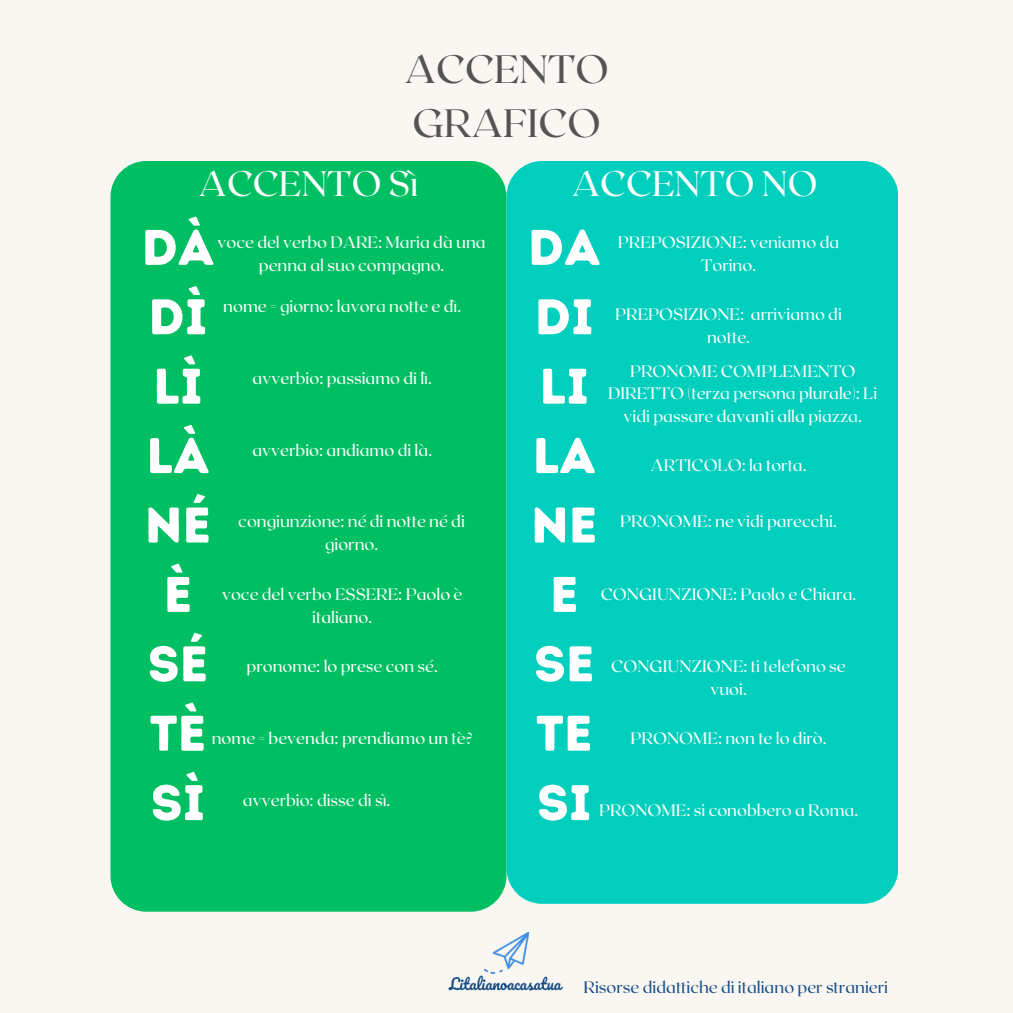
<style>
.page{position:relative;width:1013px;height:1013px;background:#fff}
.page>*{position:absolute;margin:0;border:0;box-sizing:border-box;transform-origin:0 0}
.t1{font:50px "Intro Rust Base";color:#fff}
.t2{font:39.5px/54.9px "Roxborough CF";color:#545454}
.t3{font:35.38px "Roxborough CF";color:#fff}
.t4{font:16.5px/22.6px "Roxborough CF";color:#fff;text-align:center}
.t5{font:16.5px "Roxborough CF";color:#164e87}
</style>
<div class="page">
<div style="left:0;top:0;width:1012px;height:1012px;background:#faf6f2"></div>
<div style="left:506px;top:161px;width:392px;height:742px;background:#00cfbd;border-radius:35px"></div>
<div style="left:110px;top:161px;width:396px;height:750px;background:#00bf63;border-radius:36px"></div>
<img style="left:444px;top:902px;width:124px;height:89px">
<p class="t2" style="left:404px;top:39px;width:206px">ACCENTO<br>GRAFICO</p>
<p class="t3" style="left:199px;top:161px;width:221px">ACCENTO Sì</p>
<p class="t1" style="left:142px;top:217px;width:74px">DÀ</p>
<p class="t1" style="left:148px;top:287px;width:61px">DÌ</p>
<p class="t1" style="left:153px;top:356px;width:51px">LÌ</p>
<p class="t1" style="left:146px;top:425px;width:65px">LÀ</p>
<p class="t1" style="left:145px;top:495px;width:68px">NÉ</p>
<p class="t1" style="left:164px;top:564px;width:30px">È</p>
<p class="t1" style="left:148px;top:633px;width:62px">SÉ</p>
<p class="t1" style="left:150px;top:703px;width:58px">TÈ</p>
<p class="t1" style="left:151px;top:772px;width:56px">SÌ</p>
<p class="t3" style="left:572px;top:161px;width:247px">ACCENTO NO</p>
<p class="t1" style="left:528px;top:217px;width:74px">DA</p>
<p class="t1" style="left:534px;top:287px;width:61px">DI</p>
<p class="t1" style="left:539px;top:356px;width:51px">LI</p>
<p class="t1" style="left:532px;top:425px;width:65px">LA</p>
<p class="t1" style="left:531px;top:495px;width:68px">NE</p>
<p class="t1" style="left:550px;top:564px;width:30px">E</p>
<p class="t1" style="left:534px;top:633px;width:62px">SE</p>
<p class="t1" style="left:536px;top:703px;width:58px">TE</p>
<p class="t1" style="left:537px;top:772px;width:56px">SI</p>
<p class="t4" style="left:217px;top:230px;width:270px">voce del verbo DARE: Maria dà una penna al suo compagno.</p>
<p class="t4" style="left:618px;top:230px;width:223px">PREPOSIZIONE: veniamo da<br>Torino.</p>
<p class="t4" style="left:223px;top:294px;width:239px">nome = giorno: lavora notte e dì.</p>
<p class="t4" style="left:615px;top:302px;width:228px">PREPOSIZIONE: arriviamo di notte.</p>
<p class="t4" style="left:608px;top:358px;width:270px">PRONOME COMPLEMENTO<br>DIRETTO (terza persona plurale): Li vidi passare davanti alla piazza.</p>
<p class="t4" style="left:650px;top:453px;width:157px">ARTICOLO: la torta.</p>
<p class="t4" style="left:252px;top:366px;width:181px">avverbio: passiamo di lì.</p>
<p class="t4" style="left:252px;top:438px;width:181px">avverbio: andiamo di là.</p>
<p class="t4" style="left:238px;top:509px;width:228px">congiunzione: né di notte né di giorno.</p>
<p class="t4" style="left:222px;top:582px;width:242px">voce del verbo ESSERE: Paolo è italiano.</p>
<p class="t4" style="left:246px;top:654px;width:193px">pronome: lo prese con sé.</p>
<p class="t4" style="left:620px;top:509px;width:218px">PRONOME: ne vidi parecchi.</p>
<p class="t4" style="left:601px;top:582px;width:257px">CONGIUNZIONE: Paolo e Chiara.</p>
<p class="t4" style="left:611px;top:654px;width:236px">CONGIUNZIONE: ti telefono se vuoi.</p>
<p class="t4" style="left:630px;top:726px;width:197px">PRONOME: non te lo dirò.</p>
<p class="t4" style="left:212px;top:726px;width:262px">nome = bevenda: prendiamo un tè?</p>
<p class="t4" style="left:243px;top:788px;width:149px">avverbio: disse di sì.</p>
<p class="t4" style="left:599px;top:798px;width:261px">PRONOME: si conobbero a Roma.</p>
<p class="t5" style="left:583px;top:976px;width:306px">Risorse didattiche di italiano per stranieri</p>
</div>
